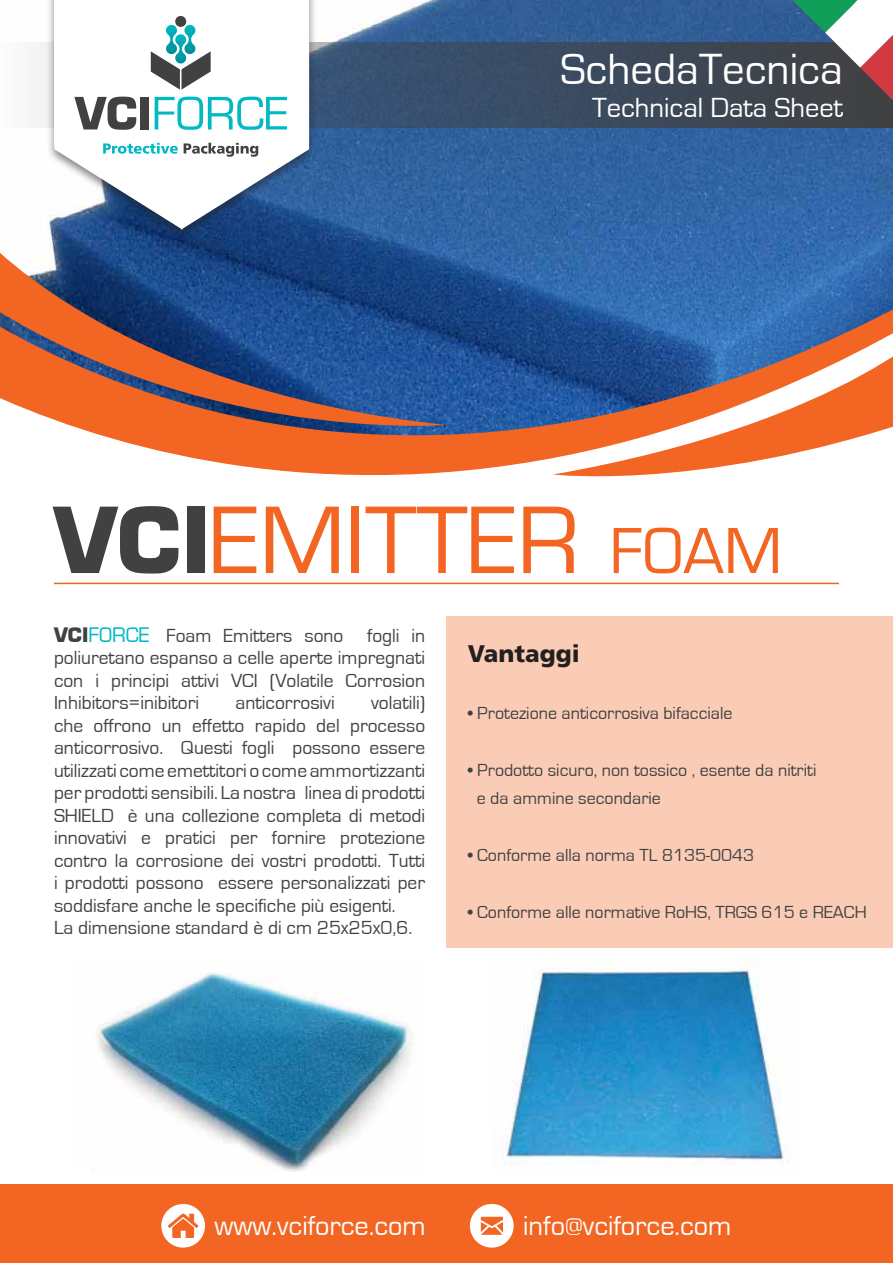
<style>
.page{position:relative;width:893px;height:1263px;background:#fff}
.page>*{position:absolute;margin:0;border:0;box-sizing:border-box;transform-origin:0 0}
.t1{font:88.5px "Eurostile LT";color:#f26522}
.t2{font:45px "Eurostile";color:#fff}
.t3{font:28.5px "Eurostile";color:#fff}
.t4{font:28.35px "Eurostile";color:#fff}
.t5{font:800 24px "Articulate";color:#231f20}
.t6{font:19.5px/22.5px "Eurostile";color:#414142;text-align:justify}
.t7{font:18px/28.5px "Eurostile";color:#414142}
.s1{font-weight:700;color:#414142}
.s2{font-size:60px}
.s3{font-family:"Eurostile LT";font-weight:700}
.s4{font-family:"Eurostile LT";color:#00b9c3}
</style>
<div class="page">
<img style="left:39px;top:0;width:854px;height:251px">
<div style="left:0;top:1184px;width:893px;height:79px;background:#f26522"></div>
<svg style="left:39px;top:43px;width:854px;height:85px;background:#3d4d62"></svg>
<svg style="left:792px;top:0;width:101px;height:100px"></svg>
<svg style="left:161px;top:1204px;width:44px;height:43px"></svg>
<svg style="left:470px;top:1204px;width:44px;height:43px"></svg>
<div style="left:46px;top:0;width:271px;height:241px;background:#231f20;opacity:.55"></div>
<svg style="left:54px;top:0;width:255px;height:227px"></svg>
<div style="left:175px;top:16px;width:11px;height:11px;background:#414142;border-radius:50%"></div>
<svg style="left:151px;top:22px;width:60px;height:68px"></svg>
<svg style="left:103px;top:143px;width:75px;height:11px"></svg>
<svg style="left:184px;top:143px;width:74px;height:14px"></svg>
<svg style="left:74px;top:97px;width:62px;height:33px"></svg>
<div style="left:140px;top:97px;width:9px;height:32px;background:#414142"></div>
<svg style="left:155px;top:97px;width:132px;height:33px"></svg>
<svg style="left:39px;top:227px;width:407px;height:24px;background:#244f8a"></svg>
<svg style="left:0;top:251px;width:893px;height:366px"></svg>
<div style="left:446px;top:617px;width:447px;height:331px;background:#faccb6"></div>
<hr style="left:54px;top:583px;width:785px;height:1px;background:#f26522">
<img style="left:96px;top:973px;width:317px;height:198px">
<img style="left:503px;top:959px;width:281px;height:206px">
<h2 class="t2" style="left:560px;top:45px;width:284px">SchedaTecnica</h2>
<h3 class="t3" style="left:592px;top:92px;width:252px">Technical Data Sheet</h3>
<h1 class="t1" style="left:54px;top:487px;width:729px"><span class="s1">VCI</span>EMITTER <span class="s2">FOAM</span></h1>
<p class="t6" style="left:54px;top:625px;width:373px"><span class="s3">VCI</span><span class="s4">FORCE</span> Foam Emitters sono fogli in poliuretano espanso a celle aperte impregnati con i principi attivi VCI (Volatile Corrosion Inhibitors=inibitori</p>
<p class="t6" style="left:54px;top:692px;width:373px;text-align:left;text-indent:317px">volatili) che offrono un effetto rapido del processo anticorrosivo. Questi fogli possono essere utilizzati come emettitori o come ammortizzanti per prodotti sensibili. La nostra linea di prodotti SHIELD è una collezione completa di metodi innovativi e pratici per fornire protezione contro la corrosione dei vostri prodotti. Tutti i prodotti possono essere personalizzati per soddisfare anche le specifiche più esigenti.<br>La dimensione standard è di cm 25x25x0,6.</p>
<p class="t6" style="left:236px;top:692px;width:101px">anticorrosivi</p>
<p class="t5" style="left:468px;top:639px;width:114px">Vantaggi</p>
<p class="t7" style="left:468px;top:699px;width:266px">• Protezione anticorrosiva bifacciale</p>
<p class="t7" style="left:477px;top:756px;width:341px;text-indent:-9px">• Prodotto sicuro, non tossico , esente da nitriti e da ammine secondarie</p>
<p class="t7" style="left:468px;top:841px;width:288px">• Conforme alla norma TL 8135-0043</p>
<p class="t7" style="left:468px;top:898px;width:400px">• Conforme alle normative RoHS, TRGS 615 e REACH</p>
<h3 class="t4" style="left:215px;top:1211px;width:213px">www.vciforce.com</h3>
<h3 class="t4" style="left:523px;top:1211px;width:210px">info@vciforce.com</h3>
</div>
